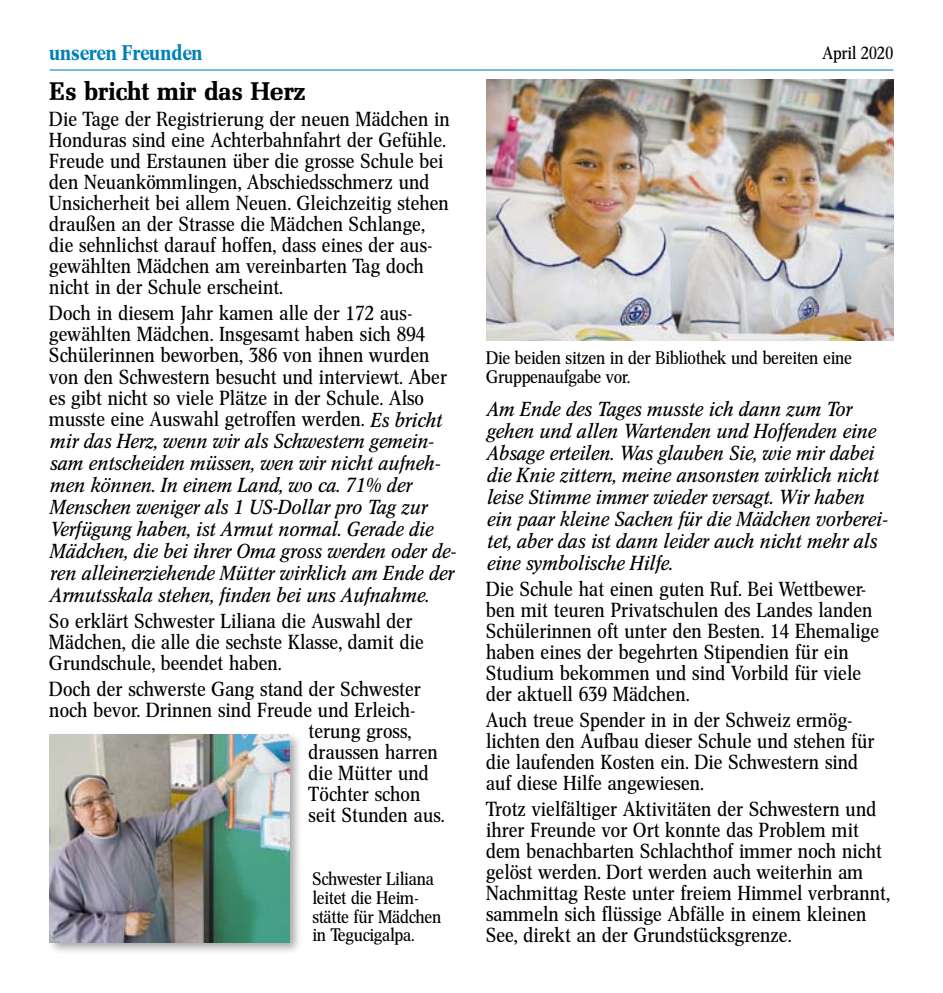
<style>
.page{position:relative;width:943px;height:993px;background:#fff}
.page>*{position:absolute;margin:0;border:0;box-sizing:border-box;transform-origin:0 0}
.t1{font:25.38px "Mel Bol";color:#000}
.t2{font:21px "Cnn Med";color:#0081b8}
.t3{font:20.12px/21px "Cnn Reg";letter-spacing:.015em;color:#000;scale:1.05 1}
.t4{font:20.12px/21.9px "Cnn Ita";letter-spacing:.015em;color:#000;scale:1.05 1}
.t5{font:17.85px/18.9px "Cnn Reg";color:#000;scale:1.05 1}
.t6{font:17.5px "Cnn Reg";color:#000;scale:1.05 1}
.s1{font-family:"Cnn Ita"}
</style>
<div class="page">
<div style="left:46px;top:731px;width:257px;height:224px;background:#000;opacity:.35"></div>
<img style="left:50px;top:734px;width:239px;height:207px">
<img style="left:486px;top:79px;width:407px;height:261px">
<hr style="left:50px;top:69px;width:843px;height:1px;background:#0081b8">
<p class="t2" style="left:50px;top:40px;width:155px">unseren Freunden</p>
<p class="t6" style="left:822px;top:43px;width:69px">April 2020</p>
<p class="t1" style="left:50px;top:77px;width:258px">Es bricht mir das Herz</p>
<p class="t3" style="left:50px;top:109px;width:383px">Die Tage der Registrierung der neuen Mädchen in Honduras sind eine Achterbahnfahrt der Gefühle.<br>Freude und Erstaunen über die grosse Schule bei den Neuankömmlingen, Abschiedsschmerz und Unsicherheit bei allem Neuen. Gleichzeitig stehen draußen an der Strasse die Mädchen Schlange, die sehnlichst darauf hoffen, dass eines der aus&shy;gewählten Mädchen am vereinbarten Tag doch nicht in der Schule erscheint.</p>
<p class="t3" style="left:50px;top:303px;width:380px">Doch in diesem Jahr kamen alle der 172 aus&shy;gewählten Mädchen. Insgesamt haben sich 894<br>Schülerinnen beworben, 386 von ihnen wurden von den Schwestern besucht und interviewt. Aber es gibt nicht so viele Plätze in der Schule. Also musste eine Auswahl getroffen werden. <span class="s1">Es bricht</span></p>
<p class="t4" style="left:50px;top:430px;width:388px">mir das Herz, wenn wir als Schwestern gemein&shy;sam entscheiden müssen, wen wir nicht aufneh&shy;men können. In einem Land, wo ca. 71% der Menschen weniger als 1 US-Dollar pro Tag zur Verfügung haben, ist Armut normal. Gerade die Mädchen, die bei ihrer Oma gross werden oder de&shy;ren alleinerziehende Mütter wirklich am Ende der Armutsskala stehen, finden bei uns Aufnahme.</p>
<p class="t3" style="left:50px;top:610px;width:358px">So erklärt Schwester Liliana die Auswahl der<br>Mädchen, die alle die sechste Klasse, damit die<br>Grundschule, beendet haben.</p>
<p class="t3" style="left:50px;top:678px;width:355px">Doch der schwerste Gang stand der Schwester</p>
<p class="t3" style="left:50px;top:699px;width:350px">noch bevor. Drinnen sind Freude und Erleich-</p>
<p class="t3" style="left:309px;top:720px;width:99px">terung gross,</p>
<p class="t3" style="left:309px;top:741px;width:124px">draussen harren</p>
<p class="t3" style="left:309px;top:762px;width:116px">die Mütter und</p>
<p class="t3" style="left:309px;top:783px;width:108px">Töchter schon</p>
<p class="t3" style="left:309px;top:804px;width:131px">seit Stunden aus.</p>
<p class="t5" style="left:313px;top:869px;width:124px">Schwester Liliana leitet die Heim&shy;stätte für Mädchen in Tegucigalpa.</p>
<p class="t5" style="left:486px;top:348px;width:350px">Die beiden sitzen in der Bibliothek und bereiten eine<br>Gruppenaufgabe vor.</p>
<p class="t4" style="left:486px;top:398px;width:384px">Am Ende des Tages musste ich dann zum Tor gehen und allen Wartenden und Hoffenden eine Absage erteilen. Was glauben Sie, wie mir dabei die Knie zittern, meine ansonsten wirklich nicht leise Stimme immer wieder versagt. Wir haben ein paar kleine Sachen für die Mädchen vorberei&shy;tet, aber das ist dann leider auch nicht mehr als eine symbolische Hilfe.</p>
<p class="t3" style="left:486px;top:578px;width:375px">Die Schule hat einen guten Ruf. Bei Wettbewer&shy;ben mit teuren Privatschulen des Landes landen Schülerinnen oft unter den Besten. 14 Ehemalige haben eines der begehrten Stipendien für ein Studium bekommen und sind Vorbild für viele der aktuell 639 Mädchen.</p>
<p class="t3" style="left:486px;top:709px;width:371px">Auch treue Spender in in der Schweiz ermög&shy;lichten den Aufbau dieser Schule und stehen für die laufenden Kosten ein. Die Schwestern sind auf diese Hilfe angewiesen.</p>
<p class="t3" style="left:486px;top:798px;width:386px">Trotz vielfältiger Aktivitäten der Schwestern und ihrer Freunde vor Ort konnte das Problem mit dem benachbarten Schlachthof immer noch nicht gelöst werden. Dort werden auch weiterhin am Nachmittag Reste unter freiem Himmel verbrannt, sammeln sich flüssige Abfälle in einem kleinen See, direkt an der Grundstücksgrenze.</p>
</div>
